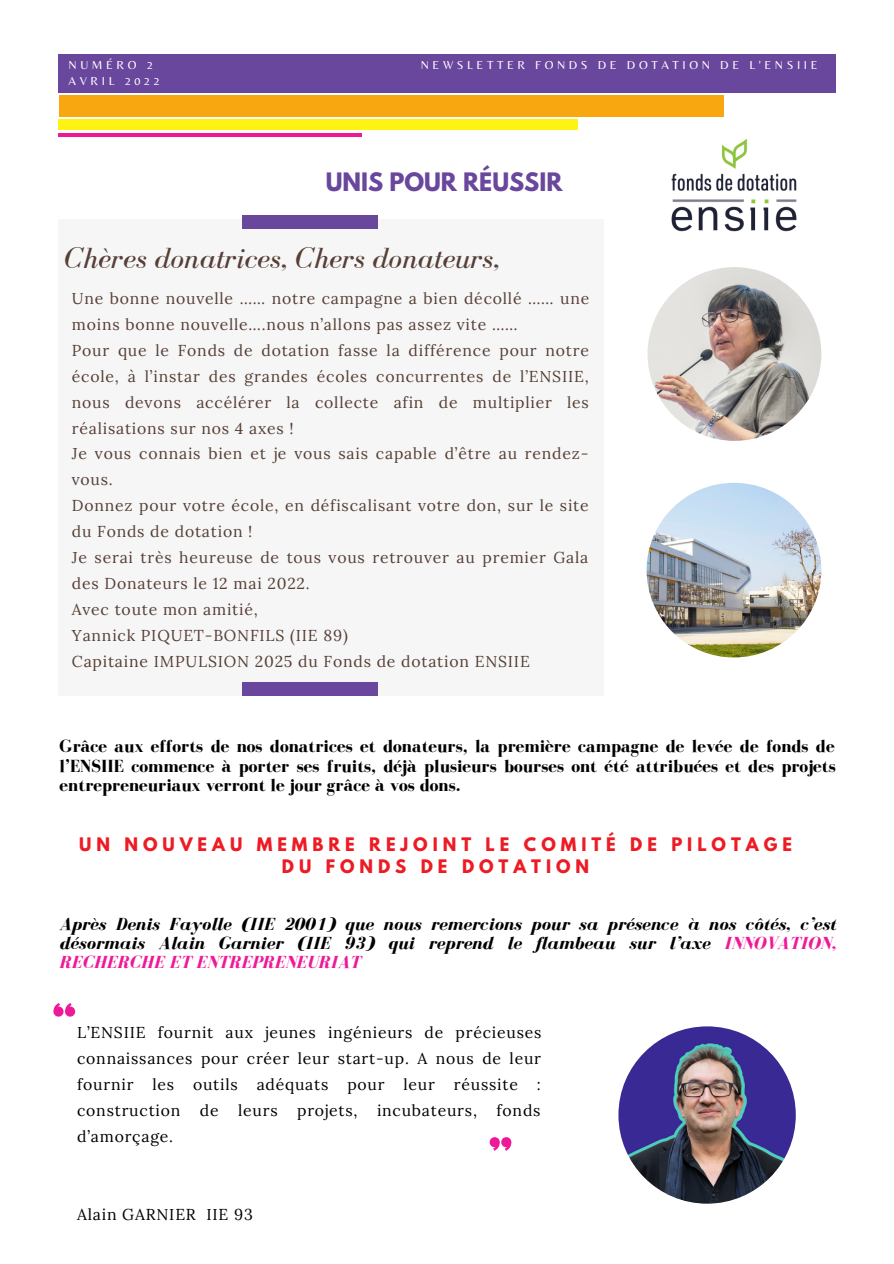
<style>
.page{position:relative;width:894px;height:1264px;background:#fff}
.page>*{position:absolute;margin:0;border:0;box-sizing:border-box;transform-origin:0 0}
.t1{font:64.5px "Sunborn Sans One";color:#ee1999}
.t2{font:italic 30px "Bodoni FLF";color:#563f36}
.t3{font:700 22.5px "League Spartan";color:#69479d}
.t4{font:700 18px/19.2px "Bodoni FLF";color:#000;text-align:justify}
.t5{font:italic 700 18px/19.2px "Bodoni FLF";color:#000;text-align:justify}
.t6{font:700 16.5px "League Spartan";letter-spacing:.3em;color:#ed1b24}
.t7{font:15.75px/26px "Lora";letter-spacing:.05em;color:#563f36}
.t8{font:15.75px/26px "Lora";letter-spacing:.05em;color:#000;text-align:justify}
.t9{font:12px "Belleza";letter-spacing:.3em;color:#fff}
.s1{color:#ee1999}
</style>
<div class="page">
<div style="left:59px;top:220px;width:545px;height:476px;background:#f6f6f6"></div>
<img style="left:646px;top:483px;width:175px;height:174px;border-radius:50%">
<img style="left:671px;top:138px;width:126px;height:94px">
<div style="left:59px;top:54px;width:776px;height:38px;background:#69479d"></div>
<div style="left:242px;top:216px;width:135px;height:13px;background:#69479d"></div>
<img style="left:647px;top:267px;width:174px;height:174px;border-radius:50%">
<div style="left:242px;top:682px;width:135px;height:13px;background:#69479d"></div>
<div style="left:59px;top:95px;width:664px;height:22px;background:#f8a710"></div>
<div style="left:59px;top:120px;width:519px;height:10px;background:#fff313"></div>
<hr style="left:59px;top:133px;width:302px;height:3px;background:#ee1999">
<img style="left:618px;top:1026px;width:177px;height:177px;border-radius:50%">
<p class="t9" style="left:69px;top:58px;width:86px">NUMÉRO 2</p>
<p class="t9" style="left:420px;top:58px;width:398px">NEWSLETTER FONDS DE DOTATION DE L'ENSIIE</p>
<p class="t9" style="left:69px;top:74px;width:92px">AVRIL 2022</p>
<p class="t3" style="left:325px;top:170px;width:238px">UNIS POUR RÉUSSIR</p>
<p class="t2" style="left:64px;top:242px;width:437px">Chères donatrices, Chers donateurs,</p>
<p class="t7" style="left:72px;top:285px;width:519px">Une bonne nouvelle …… notre campagne a bien décollé …… une moins bonne nouvelle….nous n’allons pas assez vite ……</p>
<p class="t7" style="left:72px;top:337px;width:518px;text-align:justify">Pour que le Fonds de dotation fasse la différence pour notre école, à l’instar des grandes écoles concurrentes de l’ENSIIE, nous devons accélérer la collecte afin de multiplier les réalisations sur nos 4 axes !</p>
<p class="t7" style="left:72px;top:440px;width:518px">Je vous connais bien et je vous sais capable d’être au rendez&shy;vous.</p>
<p class="t7" style="left:72px;top:492px;width:518px">Donnez pour votre école, en défiscalisant votre don, sur le site du Fonds de dotation !</p>
<p class="t7" style="left:72px;top:544px;width:518px">Je serai très heureuse de tous vous retrouver au premier Gala des Donateurs le 12 mai 2022.</p>
<p class="t7" style="left:72px;top:596px;width:187px">Avec toute mon amitié,</p>
<p class="t7" style="left:72px;top:622px;width:277px">Yannick PIQUET-BONFILS (IIE 89)</p>
<p class="t7" style="left:72px;top:648px;width:459px">Capitaine IMPULSION 2025 du Fonds de dotation ENSIIE</p>
<p class="t4" style="left:60px;top:736px;width:777px">Grâce aux efforts de nos donatrices et donateurs, la première campagne de levée de fonds de l’ENSIIE commence à porter ses fruits, déjà plusieurs bourses ont été attribuées et des projets entrepreneuriaux verront le jour grâce à vos dons.</p>
<p class="t6" style="left:79px;top:835px;width:714px">UN NOUVEAU MEMBRE REJOINT LE COMITÉ DE PILOTAGE</p>
<p class="t6" style="left:282px;top:858px;width:309px">DU FONDS DE DOTATION</p>
<p class="t5" style="left:60px;top:914px;width:778px">Après Denis Fayolle (IIE 2001) que nous remercions pour sa présence à nos côtés, c’est désormais Alain Garnier (IIE 93) qui reprend le flambeau sur l’axe <span class="s1">INNOVATION, RECHERCHE ET ENTREPRENEURIAT</span></p>
<p class="t1" style="left:77px;top:1033px;width:27px;rotate:-180deg">"</p>
<p class="t8" style="left:77px;top:1019px;width:465px">L’ENSIIE fournit aux jeunes ingénieurs de précieuses connaissances pour créer leur start-up. A nous de leur fournir les outils adéquats pour leur réussite : construction de leurs projets, incubateurs, fonds d’amorçage.</p>
<p class="t1" style="left:487px;top:1119px;width:27px">"</p>
<p class="t8" style="left:77px;top:1200px;width:177px">Alain GARNIER IIE 93</p>
</div>
